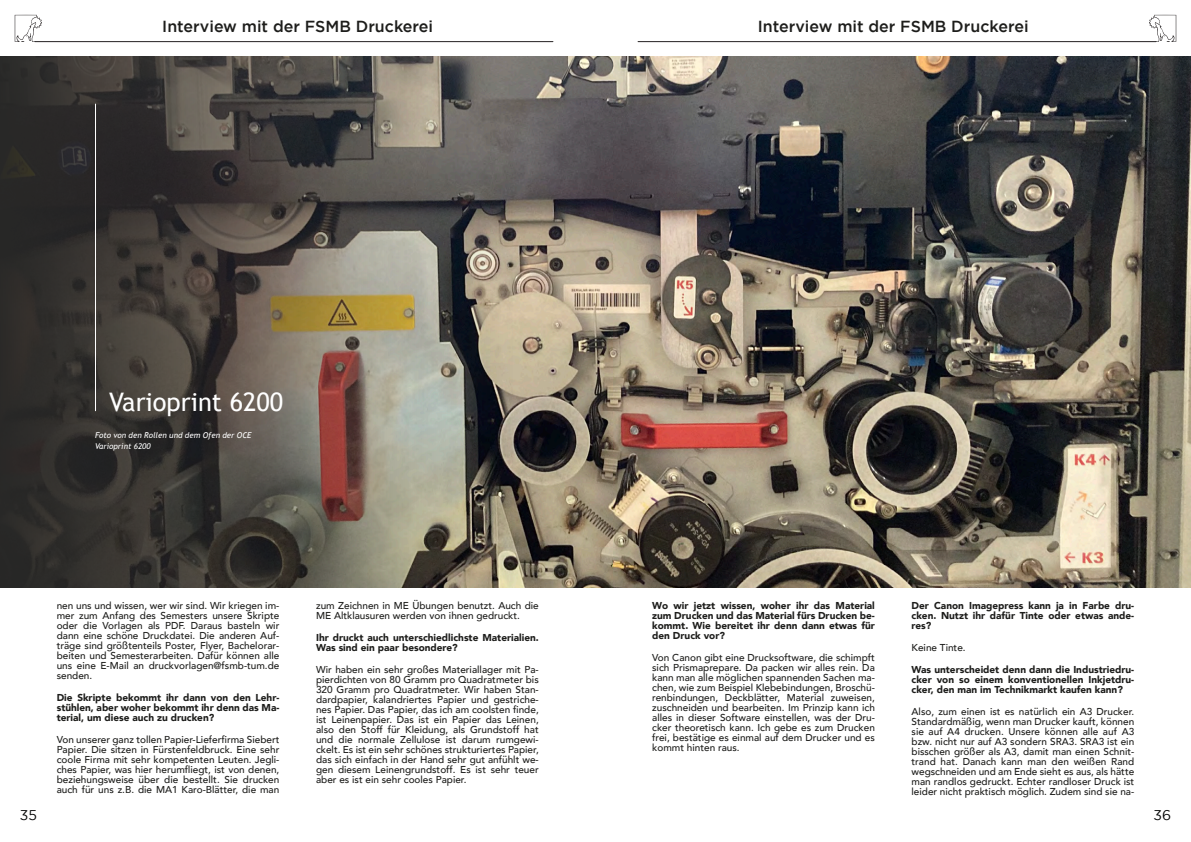
<style>
.page{position:relative;width:1191px;height:842px;background:#fff}
.page>*{position:absolute;margin:0;border:0;box-sizing:border-box;transform-origin:0 0}
.t1{font:25.5px "Trebuchet MS";color:#fff}
.t2{font:500 16px "Gotham";color:#1d1d1b}
.t3{font:14px "Gotham";color:#020303}
.t4{font:500 10px/10px "Avenir";color:#1d1d1b;text-align:justify}
.t5{font:900 10px/10px "Avenir";color:#1d1d1b;text-align:justify}
.t6{font:italic 8px/11px "Trebuchet MS";color:#fff}
</style>
<div class="page">
<img style="left:513px;top:57px;width:678px;height:530px">
<svg style="left:0;top:57px;width:513px;height:530px;background:#58524b"></svg>
<hr style="left:95px;top:104px;width:1px;height:307px;background:#fff">
<hr style="left:638px;top:41px;width:518px;height:1px;background:#242021">
<svg style="left:1148px;top:15px;width:28px;height:27px"></svg>
<hr style="left:35px;top:41px;width:518px;height:1px;background:#242021">
<svg style="left:15px;top:15px;width:27px;height:27px"></svg>
<h2 class="t2" style="left:162px;top:21px;width:272px">Interview mit der FSMB Druckerei</h2>
<h2 class="t2" style="left:758px;top:21px;width:272px">Interview mit der FSMB Druckerei</h2>
<h1 class="t1" style="left:109px;top:392px;width:175px">Varioprint 6200</h1>
<p class="t6" style="left:95px;top:430px;width:158px">Foto von den Rollen und dem Ofen der OCE<br>Varioprint 6200</p>
<p class="t4" style="left:57px;top:600px;width:224px">nen uns und wissen, wer wir sind. Wir kriegen im&shy;mer zum Anfang des Semesters unsere Skripte oder die Vorlagen als PDF. Daraus basteln wir dann eine schöne Druckdatei. Die anderen Auf&shy;träge sind größtenteils Poster, Flyer, Bachelorar&shy;beiten und Semesterarbeiten. Dafür können alle uns eine E-Mail an druckvorlagen@fsmb-tum.de senden.</p>
<p class="t5" style="left:57px;top:692px;width:224px">Die Skripte bekommt ihr dann von den Lehr&shy;stühlen, aber woher bekommt ihr denn das Ma&shy;terial, um diese auch zu drucken?</p>
<p class="t4" style="left:57px;top:734px;width:224px">Von unserer ganz tollen Papier-Lieferfirma Siebert Papier. Die sitzen in Fürstenfeldbruck. Eine sehr coole Firma mit sehr kompetenten Leuten. Jegli&shy;ches Papier, was hier herumfliegt, ist von denen, beziehungsweise über die bestellt. Sie drucken auch für uns z.B. die MA1 Karo-Blätter, die man</p>
<p class="t4" style="left:316px;top:600px;width:224px">zum Zeichnen in ME Übungen benutzt. Auch die<br>ME Altklausuren werden von ihnen gedruckt.</p>
<p class="t5" style="left:316px;top:632px;width:224px">Ihr druckt auch unterschiedlichste Materialien.<br>Was sind ein paar besondere?</p>
<p class="t4" style="left:316px;top:664px;width:224px">Wir haben ein sehr großes Materiallager mit Pa&shy;pierdichten von 80 Gramm pro Quadratmeter bis 320 Gramm pro Quadratmeter. Wir haben Stan&shy;dardpapier, kalandriertes Papier und gestriche&shy;nes Papier. Das Papier, das ich am coolsten finde, ist Leinenpapier. Das ist ein Papier das Leinen, also den Stoff für Kleidung, als Grundstoff hat und die normale Zellulose ist darum rumgewi&shy;ckelt. Es ist ein sehr schönes strukturiertes Papier, das sich einfach in der Hand sehr gut anfühlt we&shy;gen diesem Leinengrundstoff. Es ist sehr teuer aber es ist ein sehr cooles Papier.</p>
<p class="t5" style="left:652px;top:600px;width:224px">Wo wir jetzt wissen, woher ihr das Material zum Drucken und das Material fürs Drucken be&shy;kommt. Wie bereitet ihr denn dann etwas für den Druck vor?</p>
<p class="t4" style="left:652px;top:652px;width:224px">Von Canon gibt eine Drucksoftware, die schimpft sich Prismaprepare. Da packen wir alles rein. Da kann man alle möglichen spannenden Sachen ma&shy;chen, wie zum Beispiel Klebebindungen, Broschü&shy;renbindungen, Deckblätter, Material zuweisen, zuschneiden und bearbeiten. Im Prinzip kann ich alles in dieser Software einstellen, was der Dru&shy;cker theoretisch kann. Ich gebe es zum Drucken frei, bestätige es einmal auf dem Drucker und es kommt hinten raus.</p>
<p class="t5" style="left:911px;top:600px;width:224px">Der Canon Imagepress kann ja in Farbe dru&shy;cken. Nutzt ihr dafür Tinte oder etwas ande&shy;res?</p>
<p class="t4" style="left:911px;top:642px;width:56px">Keine Tinte.</p>
<p class="t5" style="left:911px;top:664px;width:224px">Was unterscheidet denn dann die Industriedru&shy;cker von so einem konventionellen Inkjetdru&shy;cker, den man im Technikmarkt kaufen kann?</p>
<p class="t4" style="left:911px;top:706px;width:224px">Also, zum einen ist es natürlich ein A3 Drucker.<br>Standardmäßig, wenn man Drucker kauft, können sie auf A4 drucken. Unsere können alle auf A3 bzw. nicht nur auf A3 sondern SRA3. SRA3 ist ein bisschen größer als A3, damit man einen Schnit&shy;trand hat. Danach kann man den weißen Rand wegschneiden und am Ende sieht es aus, als hätte man randlos gedruckt. Echter randloser Druck ist leider nicht praktisch möglich. Zudem sind sie na-</p>
<h3 class="t3" style="left:20px;top:810px;width:19px">35</h3>
<h3 class="t3" style="left:1153px;top:810px;width:19px">36</h3>
</div>
